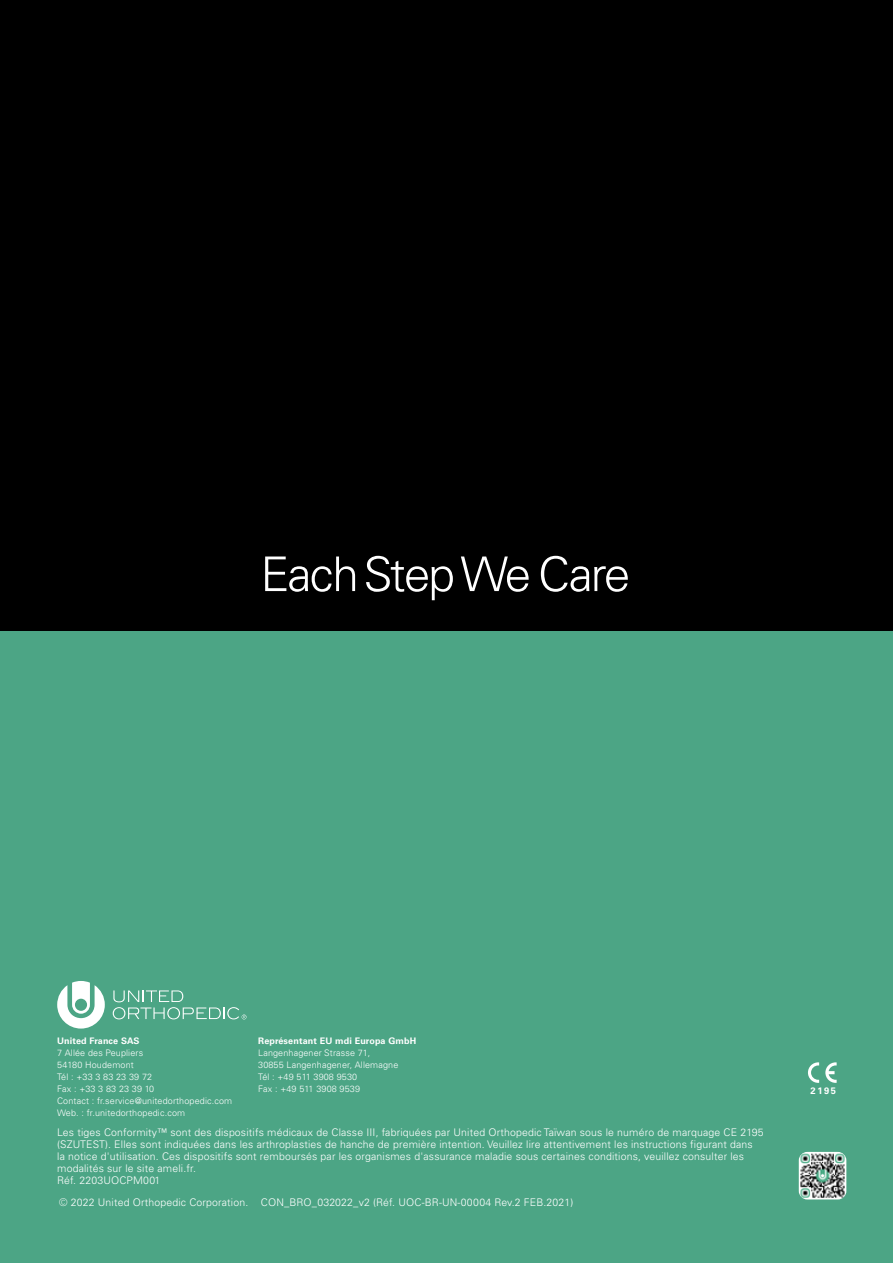
<style>
.page{position:relative;width:893px;height:1263px;background:#000}
.page>*{position:absolute;margin:0;border:0;box-sizing:border-box;transform-origin:0 0}
.t1{font:300 10.5px/12px "Univers LT Pro 45";letter-spacing:.015em;color:#fff}
.t2{font:700 9.3px "Univers LT Pro 65";color:#fff}
.t3{font:300 9px/12px "Univers LT Pro 45";letter-spacing:.015em;color:#fff}
.t4{font:700 9px "Univers LT Pro 65";letter-spacing:.015em;color:#fff}
</style>
<div class="page">
<div style="left:0;top:631px;width:893px;height:632px;background:#4ca585"></div>
<svg style="left:57px;top:981px;width:48px;height:47px"></svg>
<svg style="left:113px;top:990px;width:133px;height:29px"></svg>
<img style="left:799px;top:1152px;width:47px;height:47px">
<svg style="left:265px;top:556px;width:90px;height:36px"></svg>
<svg style="left:366px;top:556px;width:87px;height:44px"></svg>
<svg style="left:461px;top:556px;width:68px;height:36px"></svg>
<svg style="left:541px;top:556px;width:87px;height:36px"></svg>
<svg style="left:808px;top:1062px;width:11px;height:21px"></svg>
<svg style="left:825px;top:1062px;width:12px;height:21px"></svg>
<p class="t4" style="left:57px;top:1034px;width:84px">United France SAS</p>
<p class="t3" style="left:57px;top:1046px;width:176px">7 Allée des Peupliers<br>54180 Houdemont<br>Tél : +33 3 83 23 39 72<br>Fax : +33 3 83 23 39 10<br>Contact : fr.service@unitedorthopedic.com<br>Web. : fr.unitedorthopedic.com</p>
<p class="t4" style="left:258px;top:1034px;width:160px">Représentant EU mdi Europa GmbH</p>
<p class="t3" style="left:258px;top:1046px;width:142px">Langenhagener Strasse 71,<br>30855 Langenhagener, Allemagne<br>Tél : +49 511 3908 9530<br>Fax : +49 511 3908 9539</p>
<p class="t1" style="left:57px;top:1126px;width:708px">Les tiges Conformity™ sont des dispositifs médicaux de Classe III, fabriquées par United Orthopedic Taïwan sous le numéro de marquage CE 2195 (SZUTEST). Elles sont indiquées dans les arthroplasties de hanche de première intention. Veuillez lire attentivement les instructions figurant dans<br>la notice d'utilisation. Ces dispositifs sont remboursés par les organismes d'assurance maladie sous certaines conditions, veuillez consulter les modalités sur le site ameli.fr.<br>Réf. 2203UOCPM001</p>
<p class="t1" style="left:59px;top:1195px;width:516px">© 2022 United Orthopedic Corporation. CON_BRO_032022_v2 (Réf. UOC-BR-UN-00004 Rev.2 FEB.2021)</p>
<p class="t2" style="left:810px;top:1084px;width:27px">2195</p>
</div>
